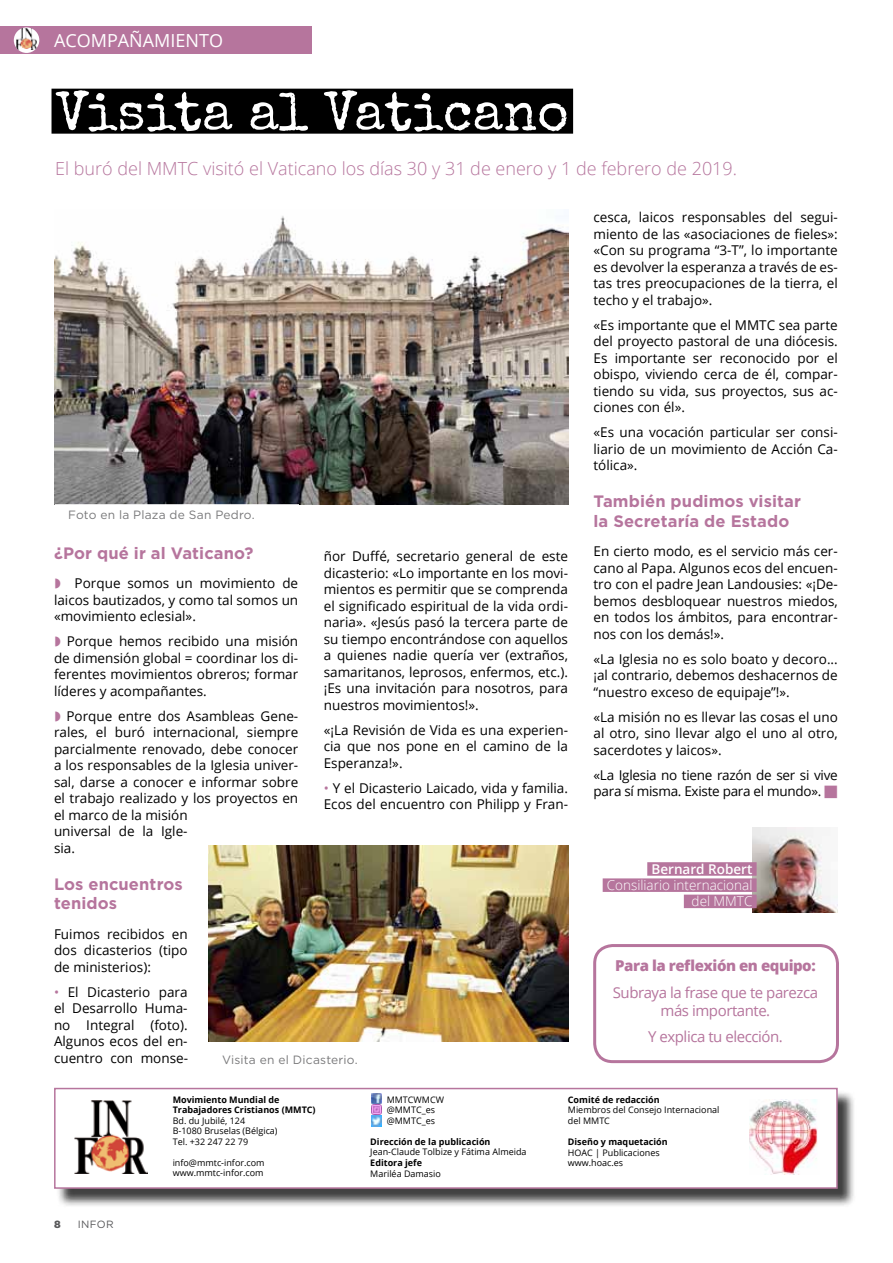
<style>
.page{position:relative;width:893px;height:1263px;background:#fff}
.page>*{position:absolute;margin:0;border:0;box-sizing:border-box;transform-origin:0 0}
.t1{font:54px "Special Elite";color:#fff}
.t2{font:300 18px "Open Sans";color:#b6759d}
.t3{font:18px "Open Sans";color:#fff}
.t4{font:700 16.5px/19.8px "Gotham HTF";letter-spacing:.005em;color:#b6759d}
.t5{font:15px/18px "Open Sans";letter-spacing:-.03em;color:#b6759d;text-align:center}
.t6{font:800 15px "Open Sans";letter-spacing:-.03em;color:#b6759d}
.t7{font:13.5px/16.5px "Open Sans";color:#000;text-align:justify}
.t8{font:13.5px/16.5px "Open Sans";letter-spacing:-.02em;color:#000}
.t9{font:300 13.5px/16.2px "Open Sans";color:#fff;text-align:right}
.t10{font:600 13.5px "Open Sans";color:#fff}
.t11{font:12px "Gotham HTF";letter-spacing:.015em;color:#58585a}
.t12{font:10.5px "Gotham HTF";letter-spacing:.03em;color:#58585a}
.t13{font:900 10.5px "Gotham HTF";color:#58585a}
.t14{font:9px/10.5px "Open Sans";color:#000}
.t15{font:700 9px/10.5px "Open Sans";color:#000}
.s1{color:#b6759d}
</style>
<div class="page">
<div style="left:0;top:26px;width:311px;height:28px;background:#b6759d"></div>
<div style="left:14px;top:27px;width:25px;height:26px;background:#fff;border-radius:50%"></div>
<img style="left:16px;top:28px;width:21px;height:22px">
<div style="left:52px;top:89px;width:521px;height:45px;background:#000"></div>
<img style="left:54px;top:216px;width:515px;height:288px">
<img style="left:752px;top:827px;width:85px;height:85px">
<div style="left:647px;top:862px;width:110px;height:14px;background:#b6759d"></div>
<div style="left:603px;top:878px;width:154px;height:14px;background:#b6759d"></div>
<div style="left:684px;top:895px;width:73px;height:13px;background:#b6759d"></div>
<div style="left:593px;top:944px;width:246px;height:119px;border:3px solid #b6759d;border-radius:18px"></div>
<img style="left:209px;top:845px;width:360px;height:197px">
<div style="left:56px;top:1090px;width:801px;height:117px;background:#000;opacity:.75"></div>
<div style="left:54px;top:1088px;width:784px;height:101px;background:#fff;border:2px solid #b6759d"></div>
<img style="left:75px;top:1100px;width:72px;height:73px">
<img style="left:749px;top:1099px;width:69px;height:76px">
<svg style="left:371px;top:1093px;width:11px;height:33px"></svg>
<h2 class="t3" style="left:54px;top:28px;width:171px">ACOMPAÑAMIENTO</h2>
<h1 class="t1" style="left:56px;top:78px;width:514px">Visita al Vaticano</h1>
<h2 class="t2" style="left:55px;top:156px;width:683px">El buró del MMTC visitó el Vaticano los días 30 y 31 de enero y 1 de febrero de 2019.</h2>
<p class="t7" style="left:593px;top:209px;width:246px">cesca, laicos responsables del segui&shy;miento de las «asociaciones de fieles»: «Con su programa “3-T”, lo importante es devolver la esperanza a través de es&shy;tas tres preocupaciones de la tierra, el techo y el trabajo».</p>
<p class="t7" style="left:593px;top:316px;width:246px">«Es importante que el MMTC sea parte del proyecto pastoral de una diócesis.<br>Es importante ser reconocido por el obispo, viviendo cerca de él, compar&shy;tiendo su vida, sus proyectos, sus ac&shy;ciones con él».</p>
<p class="t7" style="left:593px;top:424px;width:246px">«Es una vocación particular ser consi&shy;liario de un movimiento de Acción Ca&shy;tólica».</p>
<p class="t4" style="left:593px;top:491px;width:209px">También pudimos visitar la Secretaría de Estado</p>
<p class="t7" style="left:593px;top:543px;width:246px">En cierto modo, es el servicio más cer&shy;cano al Papa. Algunos ecos del encuen&shy;tro con el padre Jean Landousies: «¡De&shy;bemos desbloquear nuestros miedos, en todos los ámbitos, para encontrar&shy;nos con los demás!».</p>
<p class="t7" style="left:593px;top:650px;width:246px">«La Iglesia no es solo boato y decoro... ¡al contrario, debemos deshacernos de “nuestro exceso de equipaje”!».</p>
<p class="t7" style="left:593px;top:708px;width:246px">«La misión no es llevar las cosas el uno al otro, sino llevar algo el uno al otro, sacerdotes y laicos».</p>
<p class="t8" style="left:593px;top:766px;width:246px">«La Iglesia no tiene razón de ser si vive para sí misma. Existe para el mundo». <span class="s1">■</span></p>
<p class="t11" style="left:68px;top:508px;width:188px">Foto en la Plaza de San Pedro.</p>
<p class="t4" style="left:54px;top:543px;width:201px">¿Por qué ir al Vaticano?</p>
<p class="t7" style="left:54px;top:575px;width:246px;text-indent:21px">Porque somos un movimiento de laicos bautizados, y como tal somos un «movimiento eclesial».</p>
<p class="t7" style="left:54px;top:633px;width:246px;text-indent:13px">Porque hemos recibido una misión de dimensión global = coordinar los di&shy;ferentes movimientos obreros; formar líderes y acompañantes.</p>
<p class="t7" style="left:54px;top:707px;width:246px;text-align:left;text-indent:12px">Porque entre dos Asambleas Gene&shy;rales, el buró internacional, siempre parcialmente renovado, debe conocer a los responsables de la Iglesia univer&shy;sal, darse a conocer e informar sobre el trabajo realizado y los proyectos en el marco de la misión<br>universal de la Igle-<br>sia.</p>
<p class="t4" style="left:54px;top:873px;width:130px">Los encuentros tenidos</p>
<p class="t7" style="left:54px;top:925px;width:135px">Fuimos recibidos en dos dicasterios (tipo de ministerios):</p>
<p class="t7" style="left:54px;top:983px;width:136px"><span class="s1">•</span> El Dicasterio para el Desarrollo Huma&shy;no Integral (foto).<br>Algunos ecos del en&shy;cuentro con monse-</p>
<p class="t7" style="left:324px;top:548px;width:246px">ñor Duffé, secretario general de este dicasterio: «Lo importante en los movi&shy;mientos es permitir que se comprenda el significado espiritual de la vida ordi&shy;naria». «Jesús pasó la tercera parte de su tiempo encontrándose con aquellos a quienes nadie quería ver (extraños, samaritanos, leprosos, enfermos, etc.). ¡Es una invitación para nosotros, para nuestros movimientos!».</p>
<p class="t7" style="left:324px;top:721px;width:246px">«¡La Revisión de Vida es una experien&shy;cia que nos pone en el camino de la Esperanza!».</p>
<p class="t7" style="left:324px;top:779px;width:246px"><span class="s1">•</span> Y el Dicasterio Laicado, vida y familia.<br>Ecos del encuentro con Philipp y Fran-</p>
<p class="t10" style="left:651px;top:859px;width:102px">Bernard Robert</p>
<p class="t9" style="left:607px;top:876px;width:147px">Consiliario internacional del MMTC</p>
<p class="t6" style="left:615px;top:954px;width:202px">Para la reflexión en equipo:</p>
<p class="t5" style="left:613px;top:983px;width:207px">Subraya la frase que te parezca más importante.</p>
<p class="t5" style="left:648px;top:1027px;width:136px">Y explica tu elección.</p>
<p class="t11" style="left:222px;top:1053px;width:137px">Visita en el Dicasterio.</p>
<p class="t15" style="left:173px;top:1094px;width:144px">Movimiento Mundial de<br>Trabajadores Cristianos (MMTC)</p>
<p class="t14" style="left:173px;top:1115px;width:106px">Bd. du Jubilé, 124<br>B-1080 Bruselas (Bélgica)<br>Tel. +32 247 22 79</p>
<p class="t14" style="left:173px;top:1157px;width:93px">info@mmtc-infor.com www.mmtc-infor.com</p>
<p class="t15" style="left:568px;top:1094px;width:93px">Comité de redacción</p>
<p class="t14" style="left:568px;top:1105px;width:153px">Miembros del Consejo Internacional del MMTC</p>
<p class="t15" style="left:568px;top:1136px;width:101px">Diseño y maquetación</p>
<p class="t14" style="left:568px;top:1147px;width:93px">HOAC | Publicaciones www.hoac.es</p>
<p class="t14" style="left:387px;top:1094px;width:59px">MMTCWMCW @MMTC_es @MMTC_es</p>
<p class="t15" style="left:370px;top:1136px;width:122px">Dirección de la publicación</p>
<p class="t14" style="left:370px;top:1147px;width:158px">Jean-Claude Tolbize y Fátima Almeida</p>
<p class="t15" style="left:370px;top:1157px;width:53px">Editora jefe</p>
<p class="t14" style="left:370px;top:1168px;width:72px">Mariléa Damasio</p>
<p class="t13" style="left:54px;top:1218px;width:8px">8</p>
<p class="t12" style="left:78px;top:1218px;width:37px">INFOR</p>
</div>
